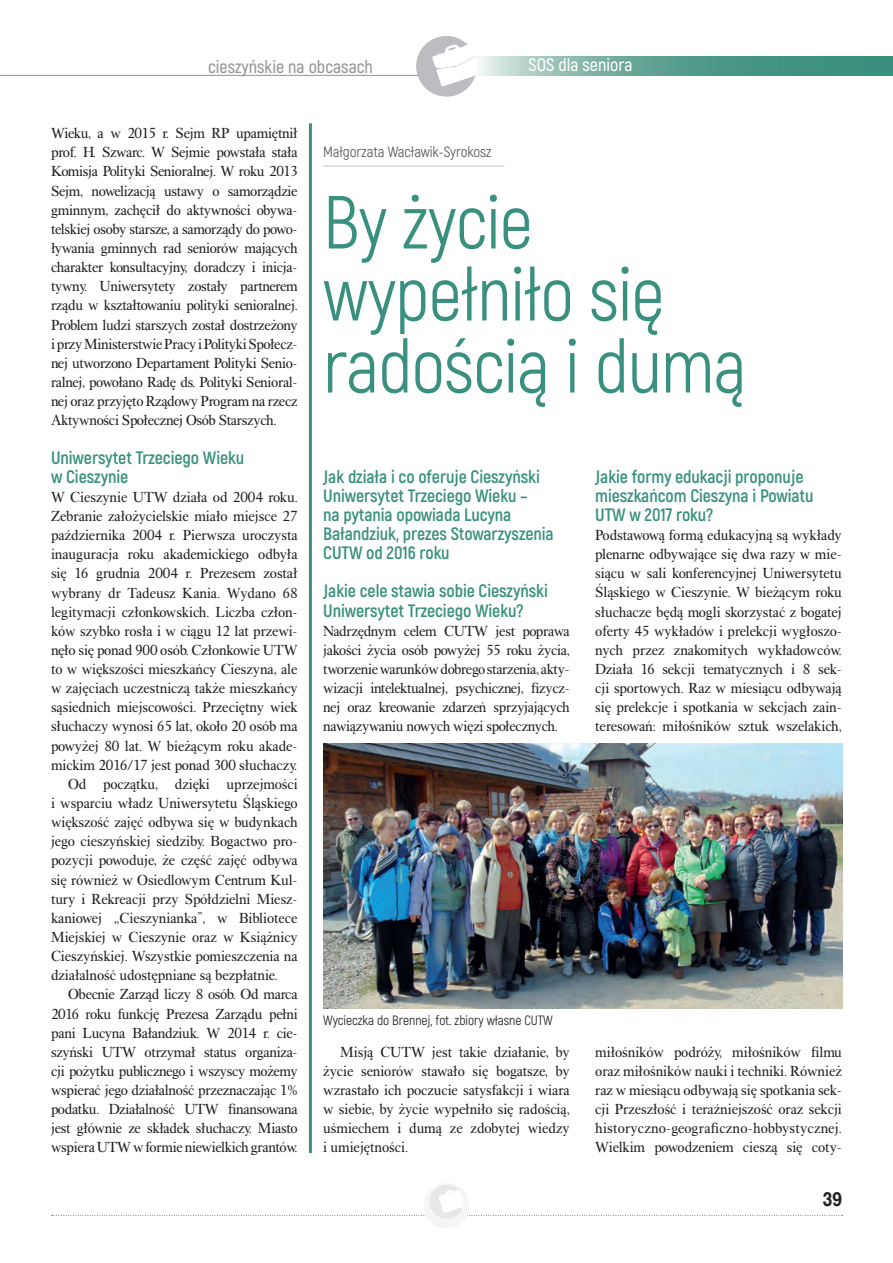
<style>
.page{position:relative;width:893px;height:1263px;background:#fff}
.page>*{position:absolute;margin:0;border:0;box-sizing:border-box;transform-origin:0 0}
.t1{font:75px/72px "Akrobat";letter-spacing:-.01em;color:#3a907e}
.t2{font:700 19.5px "Switzer Cnd EFN";color:#231f20}
.t3{font:700 18px/19.2px "Akrobat";letter-spacing:-.005em;color:#3a907e}
.t4{font:600 18px "Akrobat";color:#939598}
.t5{font:600 18px "Akrobat";color:#fff}
.t6{font:15px/19.2px "Alpha Book EFN";letter-spacing:-.005em;color:#231f20;text-align:justify}
.t7{font:15px "Akrobat";letter-spacing:-.005em;color:#57585a}
.t8{font:13.5px "Akrobat";letter-spacing:-.005em;color:#231f20}
</style>
<div class="page">
<div style="left:424px;top:1183px;width:45px;height:45px;background:#f5f5f6;border-radius:50%"></div>
<svg style="left:52px;top:1185px;width:790px;height:33px"></svg>
<hr style="left:0;top:75px;width:432px;height:1px;background:#939598">
<svg style="left:479px;top:56px;width:414px;height:19px;background:#69a899"></svg>
<svg style="left:416px;top:36px;width:60px;height:60px"></svg>
<hr style="left:323px;top:166px;width:181px;height:1px;background:#bcbdc0">
<img style="left:323px;top:743px;width:519px;height:265px">
<hr style="left:309px;top:123px;width:3px;height:1030px;background:#3a907e">
<p class="t4" style="left:208px;top:55px;width:166px">cieszyńskie na obcasach</p>
<p class="t5" style="left:529px;top:53px;width:105px">SOS dla seniora</p>
<p class="t6" style="left:51px;top:124px;width:248px">Wieku, a w 2015 r. Sejm RP upamiętnił prof. H. Szwarc. W Sejmie powstała stała Komisja Polityki Senioralnej. W roku 2013<br>Sejm, nowelizacją ustawy o samorządzie gminnym, zachęcił do aktywności obywa&shy;telskiej osoby starsze, a samorządy do powo&shy;ływania gminnych rad seniorów mających charakter konsultacyjny, doradczy i inicja&shy;tywny. Uniwersytety zostały partnerem rządu w kształtowaniu polityki senioralnej.<br>Problem ludzi starszych został dostrzeżony i przy Ministerstwie Pracy i Polityki Społecz&shy;nej utworzono Departament Polityki Senio&shy;ralnej, powołano Radę ds. Polityki Senioral&shy;nej oraz przyjęto Rządowy Program na rzecz Aktywności Społecznej Osób Starszych.</p>
<p class="t3" style="left:51px;top:447px;width:195px">Uniwersytet Trzeciego Wieku w Cieszynie</p>
<p class="t6" style="left:51px;top:487px;width:248px">W Cieszynie UTW działa od 2004 roku.</p>
<p class="t6" style="left:51px;top:507px;width:248px">Zebranie założycielskie miało miejsce 27</p>
<p class="t6" style="left:51px;top:526px;width:248px">października 2004 r. Pierwsza uroczysta</p>
<p class="t6" style="left:51px;top:545px;width:248px">inauguracja roku akademickiego odbyła</p>
<p class="t6" style="left:51px;top:564px;width:248px">się 16 grudnia 2004 r. Prezesem został</p>
<p class="t6" style="left:51px;top:583px;width:248px">wybrany dr Tadeusz Kania. Wydano 68</p>
<p class="t6" style="left:51px;top:602px;width:248px">legitymacji członkowskich. Liczba człon-</p>
<p class="t6" style="left:51px;top:621px;width:248px">ków szybko rosła i w ciągu 12 lat przewi-</p>
<p class="t6" style="left:51px;top:641px;width:248px">nęło się ponad 900 osób. Członkowie UTW</p>
<p class="t6" style="left:51px;top:660px;width:248px">to w większości mieszkańcy Cieszyna, ale</p>
<p class="t6" style="left:51px;top:679px;width:248px">w zajęciach uczestniczą także mieszkańcy</p>
<p class="t6" style="left:51px;top:698px;width:248px">sąsiednich miejscowości. Przeciętny wiek</p>
<p class="t6" style="left:51px;top:717px;width:248px">słuchaczy wynosi 65 lat, około 20 osób ma</p>
<p class="t6" style="left:51px;top:736px;width:248px">powyżej 80 lat. W bieżącym roku akade-</p>
<p class="t6" style="left:51px;top:755px;width:248px">mickim 2016/17 jest ponad 300 słuchaczy.</p>
<p class="t6" style="left:68px;top:774px;width:231px">Od początku, dzięki uprzejmości</p>
<p class="t6" style="left:51px;top:794px;width:248px">i wsparciu władz Uniwersytetu Śląskiego</p>
<p class="t6" style="left:51px;top:813px;width:248px">większość zajęć odbywa się w budynkach</p>
<p class="t6" style="left:51px;top:832px;width:248px">jego cieszyńskiej siedziby. Bogactwo pro-</p>
<p class="t6" style="left:51px;top:851px;width:248px">pozycji powoduje, że część zajęć odbywa</p>
<p class="t6" style="left:51px;top:870px;width:248px">się również w Osiedlowym Centrum Kul-</p>
<p class="t6" style="left:51px;top:889px;width:248px">tury i Rekreacji przy Spółdzielni Miesz-</p>
<p class="t6" style="left:51px;top:908px;width:248px">kaniowej „Cieszynianka”, w Bibliotece</p>
<p class="t6" style="left:51px;top:928px;width:248px">Miejskiej w Cieszynie oraz w Książnicy</p>
<p class="t6" style="left:51px;top:947px;width:248px">Cieszyńskiej. Wszystkie pomieszczenia na</p>
<p class="t6" style="left:51px;top:966px;width:228px">działalność udostępniane są bezpłatnie.</p>
<p class="t6" style="left:68px;top:985px;width:231px">Obecnie Zarząd liczy 8 osób. Od marca</p>
<p class="t6" style="left:51px;top:1004px;width:248px">2016 roku funkcję Prezesa Zarządu pełni</p>
<p class="t6" style="left:51px;top:1023px;width:248px">pani Lucyna Bałandziuk. W 2014 r. cie-</p>
<p class="t6" style="left:51px;top:1042px;width:248px">szyński UTW otrzymał status organiza-</p>
<p class="t6" style="left:51px;top:1061px;width:248px">cji pożytku publicznego i wszyscy możemy</p>
<p class="t6" style="left:51px;top:1081px;width:248px">wspierać jego działalność przeznaczając 1%</p>
<p class="t6" style="left:51px;top:1100px;width:248px">podatku. Działalność UTW finansowana</p>
<p class="t6" style="left:51px;top:1119px;width:248px">jest głównie ze składek słuchaczy. Miasto</p>
<p class="t6" style="left:51px;top:1138px;width:248px">wspiera UTW w formie niewielkich grantów.</p>
<p class="t7" style="left:323px;top:142px;width:170px">Małgorzata Wacławik-Syrokosz</p>
<h1 class="t1" style="left:323px;top:182px;width:425px">By życie wypełniło się radością i dumą</h1>
<p class="t3" style="left:323px;top:466px;width:232px">Jak działa i co oferuje Cieszyński<br>Uniwersytet Trzeciego Wieku –<br>na pytania opowiada Lucyna<br>Bałandziuk, prezes Stowarzyszenia<br>CUTW od 2016 roku</p>
<p class="t3" style="left:323px;top:581px;width:226px">Jakie cele stawia sobie Cieszyński<br>Uniwersytet Trzeciego Wieku?</p>
<p class="t6" style="left:323px;top:621px;width:248px">Nadrzędnym celem CUTW jest poprawa jakości życia osób powyżej 55 roku życia, tworzenie warunków dobrego starzenia, akty&shy;wizacji intelektualnej, psychicznej, fizycz&shy;nej oraz kreowanie zdarzeń sprzyjających nawiązywaniu nowych więzi społecznych.</p>
<p class="t3" style="left:595px;top:466px;width:220px">Jakie formy edukacji proponuje mieszkańcom Cieszyna i Powiatu<br>UTW w 2017 roku?</p>
<p class="t6" style="left:595px;top:526px;width:248px">Podstawową formą edukacyjną są wykłady plenarne odbywające się dwa razy w mie&shy;siącu w sali konferencyjnej Uniwersytetu Śląskiego w Cieszynie. W bieżącym roku słuchacze będą mogli skorzystać z bogatej oferty 45 wykładów i prelekcji wygłoszo&shy;nych przez znakomitych wykładowców.<br>Działa 16 sekcji tematycznych i 8 sek&shy;cji sportowych. Raz w miesiącu odbywają się prelekcje i spotkania w sekcjach zain&shy;teresowań: miłośników sztuk wszelakich,</p>
<p class="t8" style="left:323px;top:1011px;width:231px">Wycieczka do Brennej, fot. zbiory własne CUTW</p>
<p class="t6" style="left:323px;top:1042px;width:248px;text-indent:17px">Misją CUTW jest takie działanie, by życie seniorów stawało się bogatsze, by wzrastało ich poczucie satysfakcji i wiara w siebie, by życie wypełniło się radością, uśmiechem i dumą ze zdobytej wiedzy i umiejętności.</p>
<p class="t6" style="left:595px;top:1042px;width:248px">miłośników podróży, miłośników filmu oraz miłośników nauki i techniki. Również raz w miesiącu odbywają się spotkania sek&shy;cji Przeszłość i teraźniejszość oraz sekcji historyczno-geograficzno-hobbystycznej.<br>Wielkim powodzeniem cieszą się coty-</p>
<h2 class="t2" style="left:823px;top:1188px;width:21px">39</h2>
</div>
